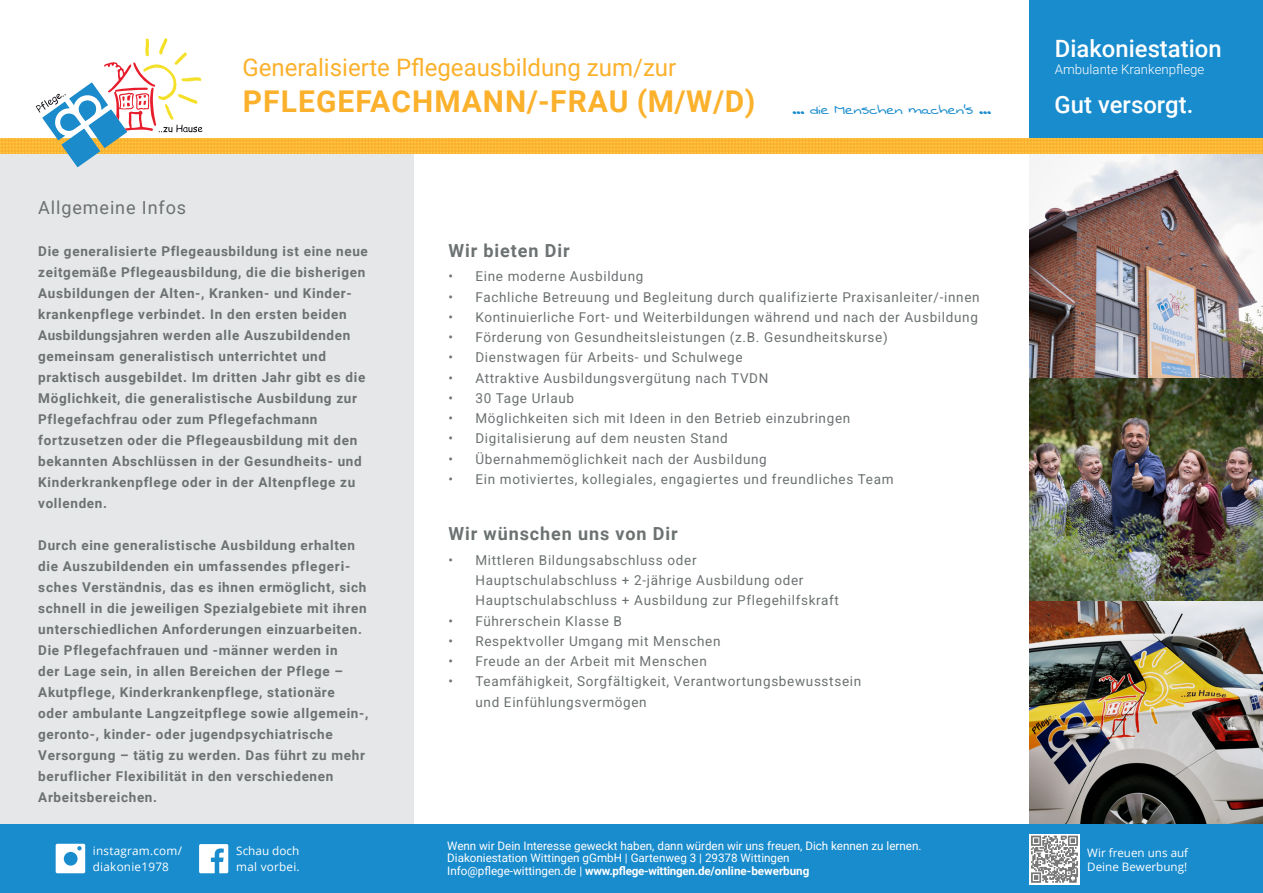
<style>
.page{position:relative;width:1263px;height:893px;background:#fff}
.page>*{position:absolute;margin:0;border:0;box-sizing:border-box;transform-origin:0 0}
.Einf__Abs{font:700 30px "Roboto";letter-spacing:.035em;color:#fbb12c}
.Einf__Abs-2{font:24px "Roboto";color:#fbb12c}
.Einf__Abs-3{font:500 23.85px "Roboto";color:#fff}
.Einf__Abs-4{font:700 18px "Roboto";letter-spacing:.05em;color:#6c7172}
.Einf__Abs-5{font:18px "Roboto";letter-spacing:.05em;color:#6c7172}
.Einf__Abs-6{font:17.85px "Swankyand Moo Moo";color:#198ccd}
.Einf__Abs-7{font:700 13.5px/21px "Roboto";letter-spacing:.05em;color:#6c7172}
.t1{font:13.5px/20.2px "Roboto";letter-spacing:.05em;color:#6c7172}
.Einf__Abs-8{font:300 13.2px "Roboto";color:#fff}
.Einf__Abs-9{font:11.7px/12.8px "Roboto";color:#fff}
.Einf__Abs-10{font:700 11.7px "Roboto";letter-spacing:-.02em;color:#fff}
.t2{font:11.7px/16.2px "Open Sans";color:#fff}
.t3{font:11.7px/16.2px "Open Sans";letter-spacing:.02em;color:#fff}
.s1{font-weight:400}
</style>
<div class="page">
<img style="left:1029px;top:153px;width:234px;height:671px">
<div style="left:0;top:149px;width:413px;height:676px;background:#e6e7e9"></div>
<div style="left:1029px;top:0;width:234px;height:143px;background:#198ccd"></div>
<img style="left:0;top:139px;width:1263px;height:14px">
<svg style="left:36px;top:38px;width:167px;height:129px"></svg>
<div style="left:0;top:824px;width:1263px;height:69px;background:#198ccd"></div>
<svg style="left:199px;top:844px;width:29px;height:29px"></svg>
<svg style="left:56px;top:844px;width:29px;height:29px"></svg>
<svg style="left:1029px;top:834px;width:51px;height:50px"></svg>
<svg style="left:1031px;top:867px;width:47px;height:15px"></svg>
<svg style="left:1031px;top:836px;width:47px;height:31px"></svg>
<p class="Einf__Abs-2" style="left:242px;top:51px;width:435px">Generalisierte Pflegeausbildung zum/zur</p>
<p class="Einf__Abs" style="left:243px;top:81px;width:514px">PFLEGEFACHMANN/-FRAU (M/W/D)</p>
<p class="Einf__Abs-6" style="left:792px;top:97px;width:200px">... die Menschen machen‘s ...</p>
<p class="Einf__Abs-5" style="left:38px;top:195px;width:149px">Allgemeine Infos</p>
<p class="Einf__Abs-7" style="left:38px;top:240px;width:331px">Die generalisierte Pflegeausbildung ist eine neue zeitgemäße Pflegeausbildung, die die bisherigen Ausbildungen der Alten-, Kranken- und Kinder&shy;krankenpflege verbindet. In den ersten beiden Ausbildungsjahren werden alle Auszubildenden gemeinsam generalistisch unterrichtet und praktisch ausgebildet. Im dritten Jahr gibt es die Möglichkeit, die generalistische Ausbildung zur Pflegefachfrau oder zum Pflegefachmann fortzusetzen oder die Pflegeausbildung mit den bekannten Abschlüssen in der Gesundheits- und Kinderkrankenpflege oder in der Altenpflege zu vollenden.</p>
<p class="Einf__Abs-7" style="left:38px;top:534px;width:332px">Durch eine generalistische Ausbildung erhalten die Auszubildenden ein umfassendes pflegeri&shy;sches Verständnis, das es ihnen ermöglicht, sich schnell in die jeweiligen Spezialgebiete mit ihren unterschiedlichen Anforderungen einzuarbeiten.<br>Die Pflegefachfrauen und -männer werden in<br>der Lage sein, in allen Bereichen der Pflege – Akutpflege, Kinderkrankenpflege, stationäre<br>oder ambulante Langzeitpflege sowie allgemein-, geronto-, kinder- oder jugendpsychiatrische Versorgung – tätig zu werden. Das führt zu mehr beruflicher Flexibilität in den verschiedenen Arbeitsbereichen.</p>
<p class="Einf__Abs-4" style="left:448px;top:238px;width:123px">Wir bieten Dir</p>
<p class="t1" style="left:448px;top:266px;width:196px">• Eine moderne Ausbildung</p>
<p class="t1" style="left:448px;top:286px;width:533px">• Fachliche Betreuung und Begleitung durch qualifizierte Praxisanleiter/-innen</p>
<p class="t1" style="left:448px;top:307px;width:531px">• Kontinuierliche Fort- und Weiterbildungen während und nach der Ausbildung</p>
<p class="t1" style="left:448px;top:327px;width:441px">• Förderung von Gesundheitsleistungen (z.B. Gesundheitskurse)</p>
<p class="t1" style="left:448px;top:347px;width:296px">• Dienstwagen für Arbeits- und Schulwege</p>
<p class="t1" style="left:448px;top:367px;width:321px">• Attraktive Ausbildungsvergütung nach TVDN</p>
<p class="t1" style="left:448px;top:388px;width:127px">• 30 Tage Urlaub</p>
<p class="t1" style="left:448px;top:408px;width:403px">• Möglichkeiten sich mit Ideen in den Betrieb einzubringen</p>
<p class="t1" style="left:448px;top:428px;width:281px">• Digitalisierung auf dem neusten Stand</p>
<p class="t1" style="left:448px;top:448px;width:320px">• Übernahmemöglichkeit nach der Ausbildung</p>
<p class="t1" style="left:448px;top:469px;width:447px">• Ein motiviertes, kollegiales, engagiertes und freundliches Team</p>
<p class="Einf__Abs-4" style="left:448px;top:521px;width:231px">Wir wünschen uns von Dir</p>
<p class="t1" style="left:475px;top:550px;width:365px;text-indent:-27px">• Mittleren Bildungsabschluss oder<br>Hauptschulabschluss + 2-jährige Ausbildung oder<br>Hauptschulabschluss + Ausbildung zur Pflegehilfskraft</p>
<p class="t1" style="left:448px;top:610px;width:175px">• Führerschein Klasse B</p>
<p class="t1" style="left:448px;top:631px;width:274px">• Respektvoller Umgang mit Menschen</p>
<p class="t1" style="left:448px;top:651px;width:260px">• Freude an der Arbeit mit Menschen</p>
<p class="t1" style="left:475px;top:671px;width:387px;text-indent:-27px">• Teamfähigkeit, Sorgfältigkeit, Verantwortungsbewusstsein und Einfühlungsvermögen</p>
<p class="Einf__Abs-3" style="left:1055px;top:32px;width:168px">Diakoniestation</p>
<p class="Einf__Abs-8" style="left:1055px;top:61px;width:151px">Ambulante Krankenpflege</p>
<p class="Einf__Abs-3" style="left:1055px;top:88px;width:140px">Gut versorgt.</p>
<p class="Einf__Abs-9" style="left:447px;top:839px;width:476px">Wenn wir Dein Interesse geweckt haben, dann würden wir uns freuen, Dich kennen zu lernen.<br>Diakoniestation Wittingen gGmbH | Gartenweg 3 | 29378 Wittingen</p>
<p class="Einf__Abs-10" style="left:447px;top:863px;width:364px"><span class="s1">Info@pflege-wittingen.de |</span> www.pflege-wittingen.de/online-bewerbung</p>
<p class="t3" style="left:93px;top:842px;width:91px">instagram.com/ diakonie1978</p>
<p class="t2" style="left:1087px;top:844px;width:102px;line-height:14.9px">Wir freuen uns auf<br>Deine Bewerbung!</p>
<p class="t2" style="left:236px;top:842px;width:65px">Schau doch mal vorbei.</p>
</div>
